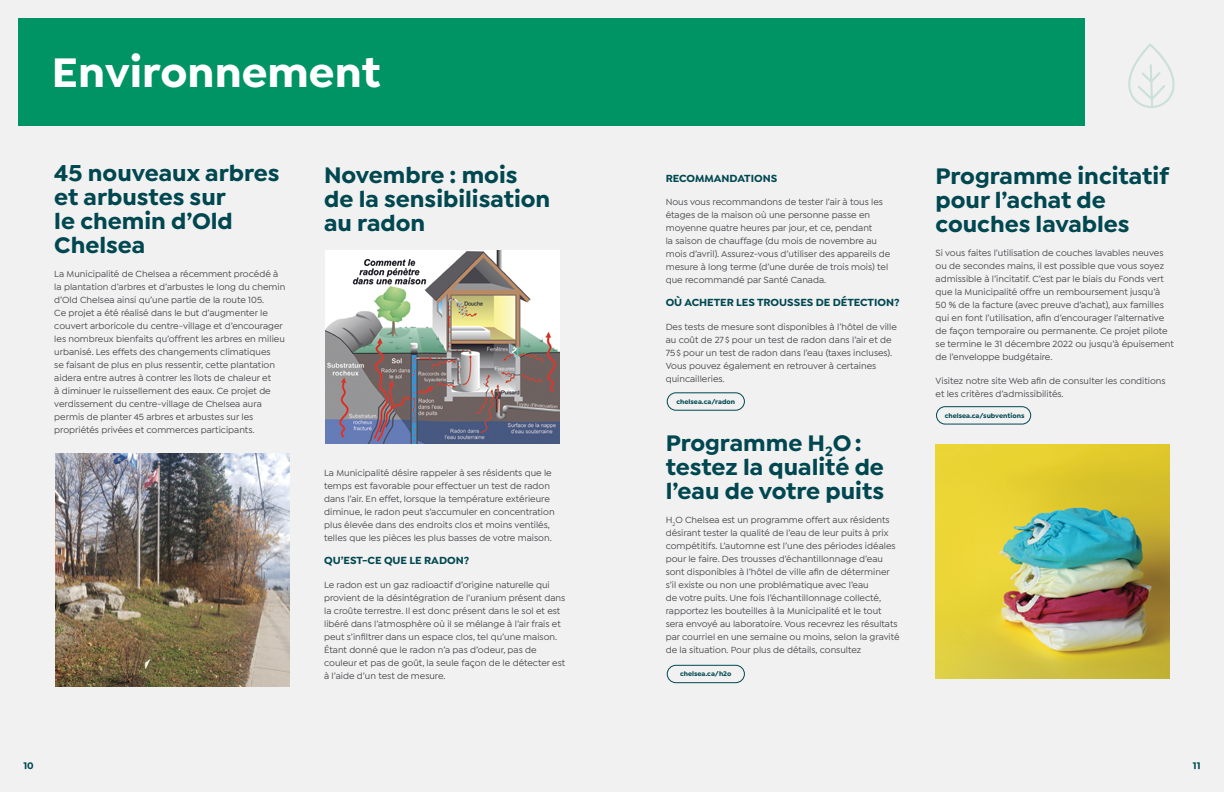
<style>
.page{position:relative;width:1224px;height:792px;background:#fff}
.page>*{position:absolute;margin:0;border:0;box-sizing:border-box;transform-origin:0 0}
.t1{font:700 44px "Isidora Sans";color:#fff}
.t2{font:700 24px/24px "Isidora Sans";color:#004750}
.t3{font:700 11px "Isidora Sans";color:#004750}
.t4{font:700 10px "Isidora Sans";color:#004750}
.t5{font:500 9.5px/13px "Isidora Sans";color:#474648}
.t6{font:700 7px "Isidora Sans";color:#004750}
</style>
<div class="page">
<div style="left:0;top:0;width:611px;height:792px;background:#f1f1f2"></div>
<div style="left:612px;top:0;width:612px;height:792px;background:#f1f1f2"></div>
<svg style="left:1128px;top:44px;width:47px;height:64px"></svg>
<div style="left:18px;top:18px;width:1066px;height:108px;background:#009464"></div>
<img style="left:325px;top:250px;width:234px;height:194px">
<img style="left:55px;top:453px;width:234px;height:234px">
<img style="left:936px;top:444px;width:234px;height:234px">
<div style="left:667px;top:392px;width:78px;height:19px;border:1px solid #004750;border-radius:9px"></div>
<div style="left:936px;top:406px;width:95px;height:19px;border:1px solid #004750;border-radius:9px"></div>
<div style="left:667px;top:665px;width:78px;height:18px;border:1px solid #004750;border-radius:9px"></div>
<h1 class="t1" style="left:52px;top:45px;width:330px">Environnement</h1>
<h2 class="t2" style="left:54px;top:161px;width:227px">45 nouveaux arbres et arbustes sur<br>le chemin d’Old<br>Chelsea</h2>
<p class="t5" style="left:54px;top:268px;width:233px">La Municipalité de Chelsea a récemment procédé à la plantation d’arbres et d’arbustes le long du chemin d’Old Chelsea ainsi qu’une partie de la route 105.<br>Ce projet a été réalisé dans le but d’augmenter le couvert arboricole du centre-village et d’encourager les nombreux bienfaits qu’offrent les arbres en milieu urbanisé. Les effets des changements climatiques<br>se faisant de plus en plus ressentir, cette plantation aidera entre autres à contrer les îlots de chaleur et<br>à diminuer le ruissellement des eaux. Ce projet de verdissement du centre-village de Chelsea aura permis de planter 45 arbres et arbustes sur les propriétés privées et commerces participants.</p>
<h2 class="t2" style="left:324px;top:163px;width:228px">Novembre : mois de la sensibilisation au radon</h2>
<p class="t5" style="left:324px;top:467px;width:232px">La Municipalité désire rappeler à ses résidents que le temps est favorable pour effectuer un test de radon dans l’air. En effet, lorsque la température extérieure diminue, le radon peut s’accumuler en concentration plus élevée dans des endroits clos et moins ventilés, telles que les pièces les plus basses de votre maison.</p>
<p class="t3" style="left:324px;top:554px;width:147px">QU’EST-CE QUE LE RADON?</p>
<p class="t5" style="left:324px;top:578px;width:243px">Le radon est un gaz radioactif d’origine naturelle qui provient de la désintégration de l’uranium présent dans la croûte terrestre. Il est donc présent dans le sol et est libéré dans l’atmosphère où il se mélange à l’air frais et peut s’infiltrer dans un espace clos, tel qu’une maison.<br>Étant donné que le radon n’a pas d’odeur, pas de couleur et pas de goût, la seule façon de le détecter est à l’aide d’un test de mesure.</p>
<p class="t3" style="left:666px;top:171px;width:113px">RECOMMANDATIONS</p>
<p class="t5" style="left:666px;top:196px;width:226px">Nous vous recommandons de tester l’air à tous les étages de la maison où une personne passe en moyenne quatre heures par jour, et ce, pendant<br>la saison de chauffage (du mois de novembre au mois d’avril). Assurez-vous d’utiliser des appareils de mesure à long terme (d’une durée de trois mois) tel que recommandé par Santé Canada.</p>
<p class="t3" style="left:666px;top:296px;width:236px">OÙ ACHETER LES TROUSSES DE DÉTECTION?</p>
<p class="t5" style="left:666px;top:320px;width:233px">Des tests de mesure sont disponibles à l’hôtel de ville au coût de 27 $ pour un test de radon dans l’air et de 75$ pour un test de radon dans l’eau (taxes incluses).<br>Vous pouvez également en retrouver à certaines quincailleries.</p>
<p class="t6" style="left:677px;top:397px;width:60px">chelsea.ca/radon</p>
<h2 class="t2" style="left:666px;top:431px;width:220px">Programme H<sub>2</sub>O: testez la qualité de l’eau de votre puits</h2>
<p class="t5" style="left:666px;top:514px;width:236px">H<sub>2</sub>O Chelsea est un programme offert aux résidents désirant tester la qualité de l’eau de leur puits à prix compétitifs. L’automne est l’une des périodes idéales pour le faire. Des trousses d’échantillonnage d’eau sont disponibles à l’hôtel de ville afin de déterminer s’il existe ou non une problématique avec l’eau<br>de votre puits. Une fois l’échantillonnage collecté, rapportez les bouteilles à la Municipalité et le tout sera envoyé au laboratoire. Vous recevrez les résultats par courriel en une semaine ou moins, selon la gravité de la situation. Pour plus de détails, consultez</p>
<p class="t6" style="left:680px;top:670px;width:53px">chelsea.ca/h2o</p>
<h2 class="t2" style="left:936px;top:164px;width:235px">Programme incitatif pour l’achat de couches lavables</h2>
<p class="t5" style="left:936px;top:247px;width:240px">Si vous faites l’utilisation de couches lavables neuves ou de secondes mains, il est possible que vous soyez admissible à l’incitatif. C’est par le biais du Fonds vert que la Municipalité offre un remboursement jusqu’à<br>50 % de la facture (avec preuve d’achat), aux familles qui en font l’utilisation, afin d’encourager l’alternative de façon temporaire ou permanente. Ce projet pilote se termine le 31 décembre 2022 ou jusqu’à épuisement de l’enveloppe budgétaire.</p>
<p class="t5" style="left:936px;top:374px;width:232px">Visitez notre site Web afin de consulter les conditions et les critères d’admissibilités.</p>
<p class="t6" style="left:945px;top:411px;width:81px">chelsea.ca/subventions</p>
<p class="t4" style="left:23px;top:759px;width:12px">10</p>
<p class="t4" style="left:1193px;top:759px;width:9px">11</p>
</div>
